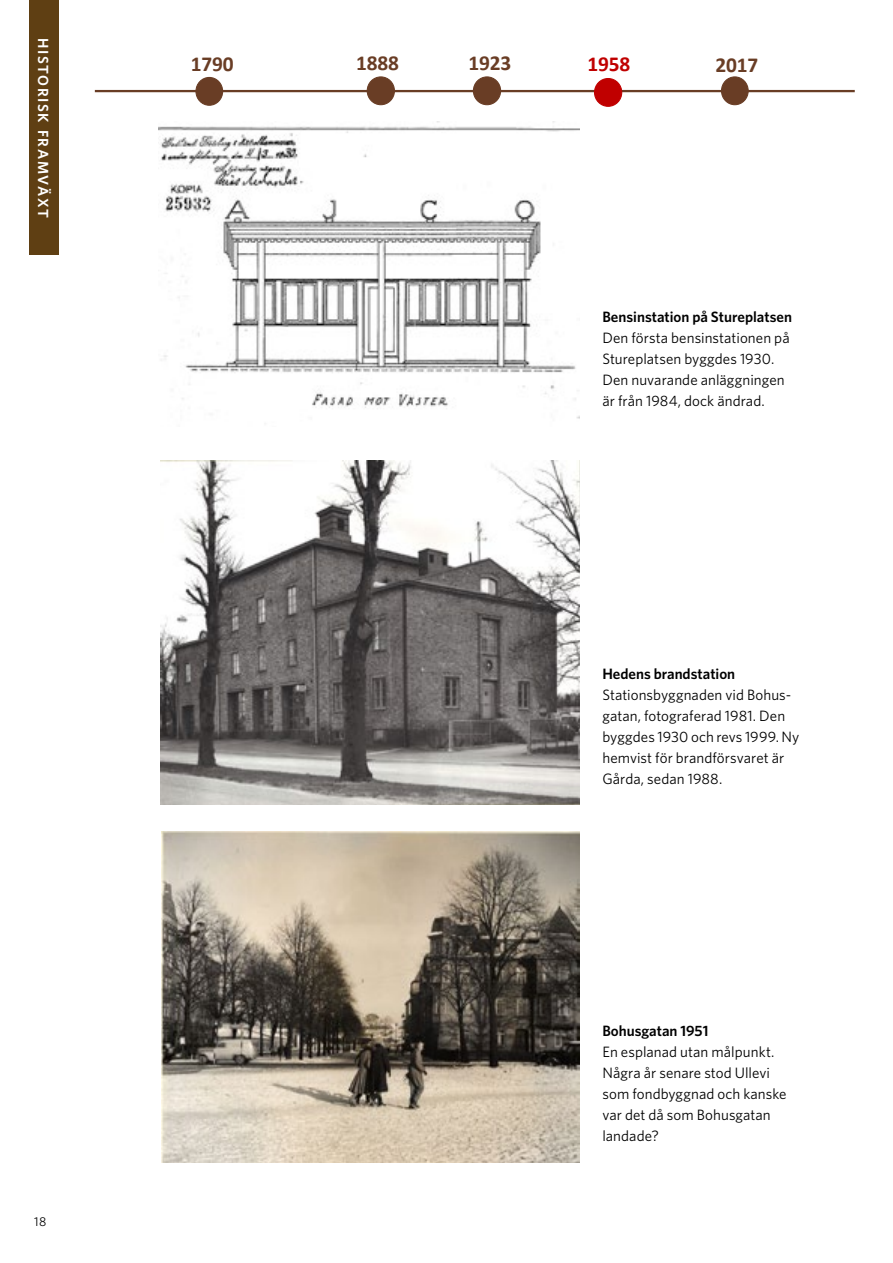
<style>
.page{position:relative;width:893px;height:1263px;background:#fff}
.page>*{position:absolute;margin:0;border:0;box-sizing:border-box;transform-origin:0 0}
.t1{font:700 21.45px "Calibri";letter-spacing:-.005em;color:#693d25}
.t2{font:700 21.45px "Calibri";color:#c00000}
.Whitney_Bröd{font:15px/21px "Whitney";letter-spacing:.005em;color:#000}
.Rubrik_3{font:600 15px "Whitney";color:#000}
.t3{font:600 14.7px "Whitney";letter-spacing:.1em;color:#fff}
.t4{font:12.75px "Whitney";color:#000}
</style>
<div class="page">
<div style="left:29px;top:0;width:29px;height:255px;background:#5f3f13"></div>
<img style="left:158px;top:122px;width:421px;height:297px">
<img style="left:161px;top:460px;width:418px;height:345px">
<hr style="left:95px;top:90px;width:760px;height:2px;background:#693d25">
<div style="left:196px;top:77px;width:27px;height:28px;background:#693d25;border-radius:50%"></div>
<div style="left:195px;top:77px;width:28px;height:29px;border:1px solid #693d25;border-radius:50%"></div>
<div style="left:367px;top:77px;width:27px;height:28px;background:#693d25;border-radius:50%"></div>
<div style="left:367px;top:76px;width:28px;height:29px;border:1px solid #693d25;border-radius:50%"></div>
<div style="left:721px;top:77px;width:27px;height:28px;background:#693d25;border-radius:50%"></div>
<div style="left:721px;top:76px;width:28px;height:29px;border:1px solid #693d25;border-radius:50%"></div>
<div style="left:473px;top:77px;width:28px;height:28px;background:#693d25;border-radius:50%"></div>
<div style="left:473px;top:76px;width:28px;height:29px;border:1px solid #693d25;border-radius:50%"></div>
<div style="left:594px;top:79px;width:28px;height:27px;background:#c00000;border-radius:50%"></div>
<div style="left:594px;top:78px;width:28px;height:28px;border:1px solid #c00000;border-radius:50%"></div>
<img style="left:162px;top:832px;width:417px;height:330px">
<p class="t3" style="left:53px;top:38px;width:181px;rotate:90deg">historisk framväxt</p>
<p class="t4" style="left:34px;top:1213px;width:14px">18</p>
<h1 class="t1" style="left:191px;top:49px;width:44px">1790</h1>
<h1 class="t1" style="left:356px;top:48px;width:44px">1888</h1>
<h1 class="t1" style="left:469px;top:48px;width:44px">1923</h1>
<h1 class="t2" style="left:588px;top:49px;width:44px">1958</h1>
<h1 class="t1" style="left:715px;top:50px;width:44px">2017</h1>
<h3 class="Rubrik_3" style="left:602px;top:307px;width:191px">Bensinstation på Stureplatsen</h3>
<p class="Whitney_Bröd" style="left:602px;top:327px;width:189px">Den första bensinstationen på<br>Stureplatsen byggdes 1930.<br>Den nuvarande anläggningen är från 1984, dock ändrad.</p>
<h3 class="Rubrik_3" style="left:602px;top:664px;width:134px">Hedens brandstation</h3>
<p class="Whitney_Bröd" style="left:602px;top:684px;width:199px">Stationsbyggnaden vid Bohus&shy;gatan, fotograferad 1981. Den byggdes 1930 och revs 1999. Ny hemvist för brandförsvaret är<br>Gårda, sedan 1988.</p>
<h3 class="Rubrik_3" style="left:602px;top:1021px;width:108px">Bohusgatan 1951</h3>
<p class="Whitney_Bröd" style="left:602px;top:1041px;width:186px">En esplanad utan målpunkt.<br>Några år senare stod Ullevi som fondbyggnad och kanske var det då som Bohusgatan landade?</p>
</div>
